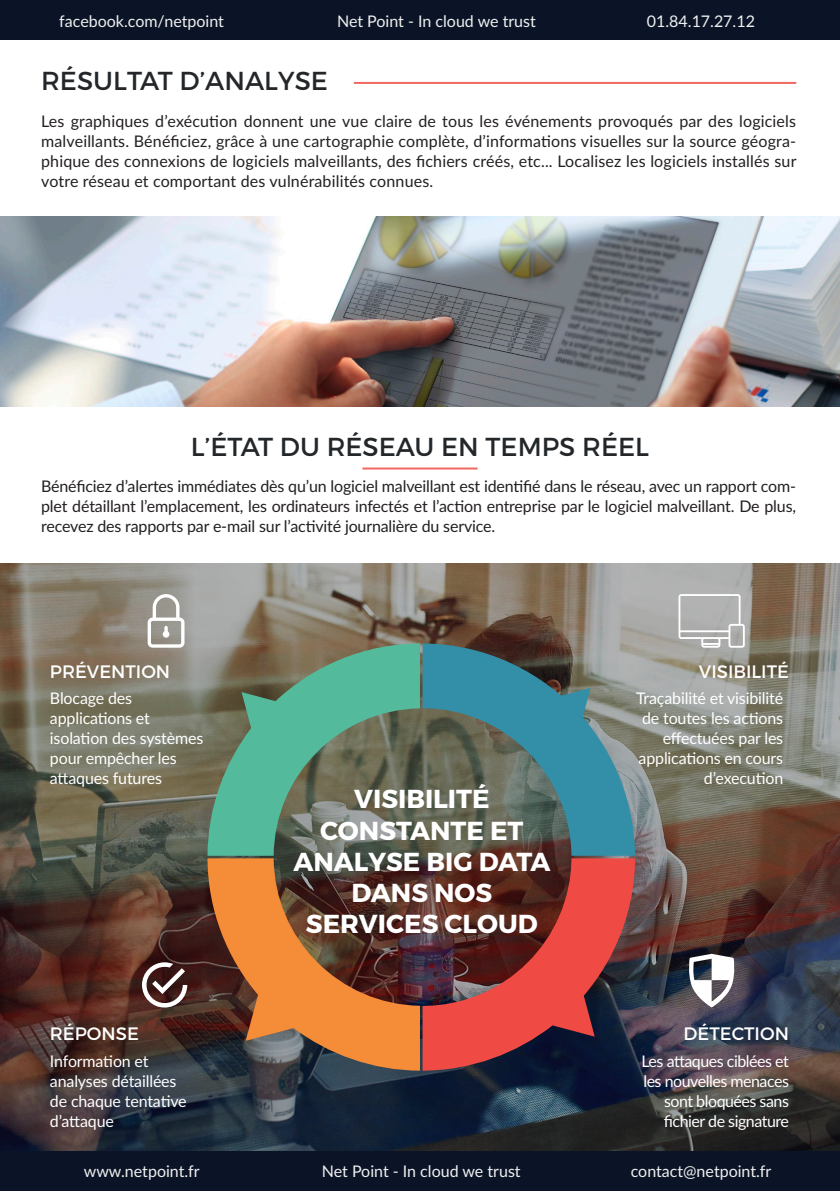
<style>
.page{position:relative;width:840px;height:1191px;background:#fff}
.page>*{position:absolute;margin:0;border:0;box-sizing:border-box;transform-origin:0 0}
.t1{font:700 26px/31.2px "Montserrat";color:#fff;text-align:center}
.t2{font:26px "Montserrat";color:#23272a}
.t3{font:18px "Montserrat";color:#fff}
.t4{font:16px/20px "Lato";letter-spacing:-.01em;color:#231f20;text-align:justify}
.t5{font:16px/20px "Lato";letter-spacing:-.01em;color:#fff}
.t6{font:16px "Lato";color:#eff0f0}
.t7{font:16px/20px "Lato";letter-spacing:-.03em;color:#fff;text-align:right}
</style>
<div class="page">
<img style="left:0;top:217px;width:839px;height:190px">
<img style="left:0;top:563px;width:839px;height:588px">
<hr style="left:354px;top:82px;width:441px;height:2px;background:#f16760">
<hr style="left:362px;top:467px;width:115px;height:2px;background:#f16760">
<svg style="left:207px;top:643px;width:213px;height:212px;background:#628c74"></svg>
<img style="left:207px;top:858px;width:213px;height:212px">
<svg style="left:422px;top:858px;width:212px;height:212px;background:#893535"></svg>
<svg style="left:422px;top:643px;width:212px;height:212px;background:#53797c"></svg>
<svg style="left:147px;top:594px;width:37px;height:53px"></svg>
<svg style="left:142px;top:962px;width:45px;height:45px"></svg>
<svg style="left:687px;top:953px;width:48px;height:54px"></svg>
<svg style="left:678px;top:594px;width:66px;height:53px;background:#bbbcbb"></svg>
<div style="left:0;top:0;width:839px;height:40px;background:#0b1426"></div>
<div style="left:0;top:1151px;width:839px;height:40px;background:#0b1426"></div>
<p class="t6" style="left:59px;top:10px;width:166px">facebook.com/netpoint</p>
<p class="t6" style="left:337px;top:10px;width:200px">Net Point - In cloud we trust</p>
<p class="t6" style="left:646px;top:10px;width:109px">01.84.17.27.12</p>
<p class="t2" style="left:41px;top:65px;width:288px">RÉSULTAT D’ANALYSE</p>
<p class="t4" style="left:41px;top:110px;width:756px">Les graphiques d’exécution donnent une vue claire de tous les événements provoqués par des logiciels malveillants. Bénéficiez, grâce à une cartographie complète, d’informations visuelles sur la source géogra&shy;phique des connexions de logiciels malveillants, des fichiers créés, etc... Localisez les logiciels installés sur votre réseau et comportant des vulnérabilités connues.</p>
<p class="t2" style="left:191px;top:431px;width:459px">L’ÉTAT DU RÉSEAU EN TEMPS RÉEL</p>
<p class="t4" style="left:41px;top:476px;width:756px">Bénéficiez d’alertes immédiates dès qu’un logiciel malveillant est identifié dans le réseau, avec un rapport com&shy;plet détaillant l’emplacement, les ordinateurs infectés et l’action entreprise par le logiciel malveillant. De plus, recevez des rapports par e-mail sur l’activité journalière du service.</p>
<p class="t3" style="left:50px;top:660px;width:122px">PRÉVENTION</p>
<p class="t3" style="left:698px;top:660px;width:91px">VISIBILITÉ</p>
<p class="t5" style="left:50px;top:687px;width:84px">Blocage des</p>
<p class="t5" style="left:50px;top:707px;width:101px">applications et</p>
<p class="t5" style="left:50px;top:727px;width:155px">isolation des systèmes pour empêcher les</p>
<p class="t5" style="left:50px;top:767px;width:113px">attaques futures</p>
<p class="t1" style="left:293px;top:784px;width:258px">VISIBILITÉ<br>CONSTANTE ET<br>ANALYSE BIG DATA<br>DANS NOS</p>
<p class="t1" style="left:306px;top:908px;width:233px">SERVICES CLOUD</p>
<p class="t5" style="left:635px;top:687px;width:149px;text-align:right">Traçabilité et visibilité de toutes les actions effectuées par les applications en cours d’execution</p>
<p class="t3" style="left:50px;top:1022px;width:90px">RÉPONSE</p>
<p class="t3" style="left:683px;top:1022px;width:107px">DÉTECTION</p>
<p class="t5" style="left:50px;top:1050px;width:138px">Information et analyses détaillées de chaque tentative d’attaque</p>
<p class="t7" style="left:641px;top:1050px;width:149px">Les attaques ciblées et les nouvelles menaces sont bloquées sans fichier de signature</p>
<p class="t6" style="left:84px;top:1159px;width:117px">www.netpoint.fr</p>
<p class="t6" style="left:322px;top:1159px;width:200px">Net Point - In cloud we trust</p>
<p class="t6" style="left:630px;top:1159px;width:142px">contact@netpoint.fr</p>
</div>
